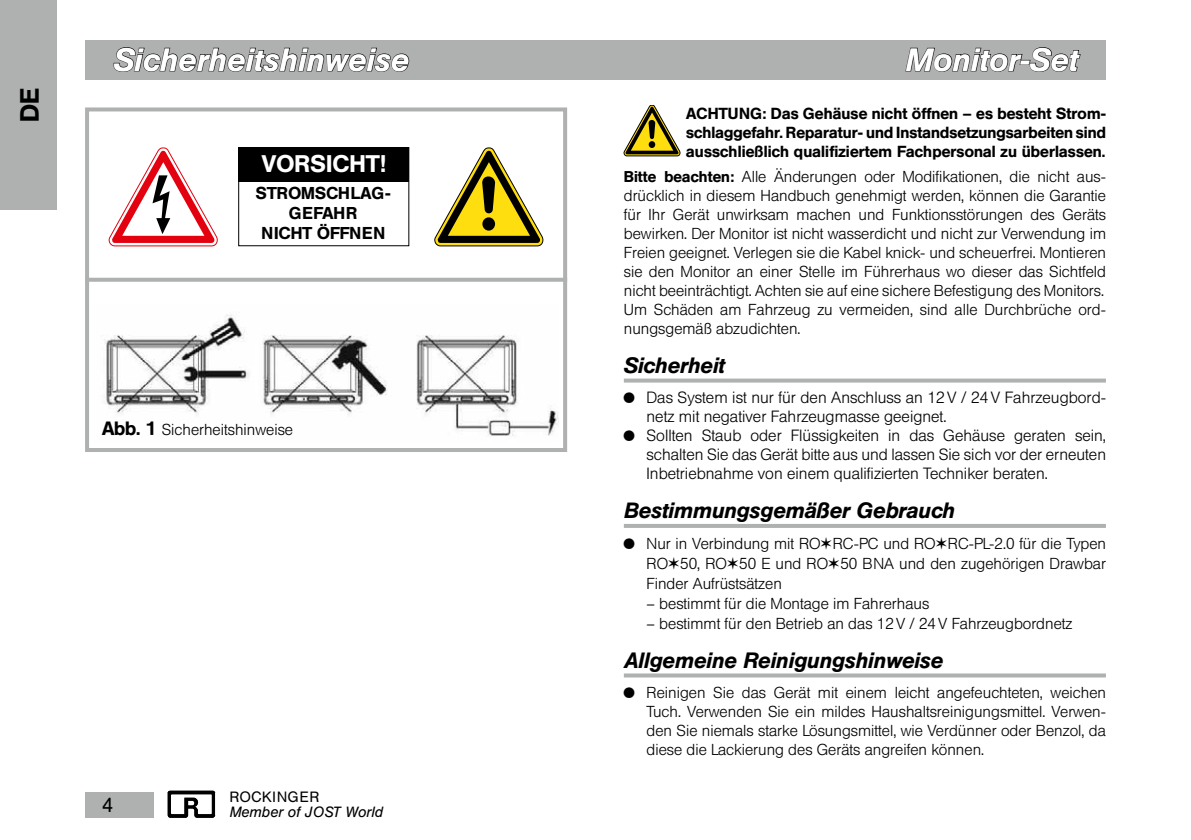
<style>
.page{position:relative;width:1191px;height:840px;background:#fff}
.page>*{position:absolute;margin:0;border:0;box-sizing:border-box;transform-origin:0 0}
.t1{font:italic 500 32px "HE10";letter-spacing:.025em;color:#fff}
.t2{font:500 26.4px "HE10";color:#000}
.t3{font:500 24px "HE10";letter-spacing:.015em;color:#fff}
.t4{font:italic 500 22px "HE10";letter-spacing:.015em;color:#000}
.t5{font:20px "HE10";color:#000}
.t6{font:500 17.2px/20px "HE10";letter-spacing:.015em;color:#000;text-align:center}
.t7{font:300 16px "HE10";letter-spacing:.015em;color:#000}
.t8{font:500 16px/19px "HE10";letter-spacing:.015em;color:#000;text-align:justify}
.t9{font:300 15.6px/19px "HE10";letter-spacing:.015em;color:#000;text-align:justify}
.t10{font:italic 14.8px "HE10";letter-spacing:.015em;color:#000}
.t11{font:14.8px "HE10";letter-spacing:.05em;color:#000}
.s1{font-weight:500}
.s2{font-family:"AK11 Figures Mathematic";font-weight:400;font-size:15px}
.s3{font-family:"ZA15 No 100";font-weight:400;font-size:14px}
.s4{font-weight:500;font-size:19.2px}
</style>
<div class="page">
<img style="left:167px;top:790px;width:49px;height:27px">
<div style="left:85px;top:791px;width:68px;height:25px;background:#afb0b0"></div>
<div style="left:85px;top:107px;width:482px;height:345px;border:4px solid #afb0b0"></div>
<div style="left:85px;top:40px;width:1021px;height:39px;background:#afb0b0"></div>
<svg style="left:113px;top:47px;width:297px;height:65px"></svg>
<svg style="left:904px;top:47px;width:177px;height:33px"></svg>
<svg style="left:624px;top:378px;width:482px;height:4px;background:#babbbb"></svg>
<svg style="left:624px;top:524px;width:482px;height:3px"></svg>
<svg style="left:624px;top:673px;width:482px;height:4px;background:#b8b9b9"></svg>
<div style="left:0;top:0;width:57px;height:210px;background:#afb0b0"></div>
<svg style="left:624px;top:105px;width:56px;height:51px"></svg>
<svg style="left:434px;top:147px;width:109px;height:99px"></svg>
<svg style="left:109px;top:147px;width:109px;height:99px"></svg>
<img style="left:104px;top:315px;width:454px;height:121px">
<div style="left:238px;top:147px;width:171px;height:99px;border:1px solid #000"></div>
<div style="left:238px;top:147px;width:170px;height:34px;background:#000"></div>
<svg style="left:85px;top:277px;width:482px;height:4px;background:#bdbebe"></svg>
<h2 class="t2" style="left:14px;top:122px;width:35px;rotate:-90deg">DE</h2>
<h1 class="t1" style="left:113px;top:41px;width:296px">Sicherheitshinweise</h1>
<h1 class="t1" style="left:905px;top:41px;width:174px">Monitor-Set</h1>
<p class="t8" style="left:686px;top:104px;width:421px">ACHTUNG: Das Gehäuse nicht öffnen – es besteht Strom&shy;schlaggefahr. Reparatur- und Instandsetzungsarbeiten sind ausschließlich qualifiziertem Fachpersonal zu überlassen.</p>
<p class="t9" style="left:624px;top:167px;width:483px;text-align:left"><span class="s1">Bitte beachten:</span> Alle Änderungen oder Modifikationen, die nicht aus&shy;drücklich in diesem Handbuch genehmigt werden, können die Garantie für Ihr Gerät unwirksam machen und Funktionsstörungen des Geräts bewirken. Der Monitor ist nicht wasserdicht und nicht zur Verwendung im Freien geeignet. Verlegen sie die Kabel knick- und scheuerfrei. Montieren sie den Monitor an einer Stelle im Führerhaus wo dieser das Sichtfeld nicht beeinträchtigt. Achten sie auf eine sichere Befestigung des Monitors.<br>Um Schäden am Fahrzeug zu vermeiden, sind alle Durchbrüche ord&shy;nungsgemäß abzudichten.</p>
<h3 class="t4" style="left:624px;top:352px;width:102px">Sicherheit</h3>
<p class="t7" style="left:624px;top:388px;width:483px"><span class="s2">X</span> Das System ist nur für den Anschluss an 12 V / 24 V Fahrzeugbord-</p>
<p class="t7" style="left:646px;top:407px;width:301px">netz mit negativer Fahrzeugmasse geeignet.</p>
<p class="t7" style="left:624px;top:426px;width:483px"><span class="s2">X</span> Sollten Staub oder Flüssigkeiten in das Gehäuse geraten sein,</p>
<p class="t7" style="left:646px;top:445px;width:461px">schalten Sie das Gerät bitte aus und lassen Sie sich vor der erneuten</p>
<p class="t7" style="left:646px;top:464px;width:402px">Inbetriebnahme von einem qualifizierten Techniker beraten.</p>
<h3 class="t4" style="left:624px;top:497px;width:332px">Bestimmungsgemäßer Gebrauch</h3>
<p class="t9" style="left:646px;top:534px;width:461px;line-height:19.8px;text-indent:-23px"><span class="s2">X</span> Nur in Verbindung mit RO<span class="s3">i</span>RC-PC und RO<span class="s3">i</span>RC-PL-2.0 für die Typen RO<span class="s3">i</span>50, RO<span class="s3">i</span>50 E und RO<span class="s3">i</span>50 BNA und den zugehörigen Drawbar Finder Aufrüstsätzen</p>
<p class="t9" style="left:646px;top:593px;width:284px">– bestimmt für die Montage im Fahrerhaus</p>
<p class="t9" style="left:646px;top:613px;width:427px">– bestimmt für den Betrieb an das 12 V / 24 V Fahrzeugbordnetz</p>
<h3 class="t4" style="left:624px;top:647px;width:320px">Allgemeine Reinigungshinweise</h3>
<p class="t9" style="left:646px;top:682px;width:461px;text-indent:-23px"><span class="s2">X</span> Reinigen Sie das Gerät mit einem leicht angefeuchteten, weichen Tuch. Verwenden Sie ein mildes Haushaltsreinigungsmittel. Verwen&shy;den Sie niemals starke Lösungsmittel, wie Verdünner oder Benzol, da diese die Lackierung des Geräts angreifen können.</p>
<h3 class="t3" style="left:262px;top:150px;width:126px">VORSICHT!</h3>
<p class="t6" style="left:256px;top:183px;width:136px">STROMSCHLAG-<br>GEFAHR<br>NICHT ÖFFNEN</p>
<p class="t9" style="left:102px;top:420px;width:192px"><span class="s4">Abb. 1</span> Sicherheitshinweise</p>
<p class="t5" style="left:102px;top:792px;width:13px">4</p>
<p class="t11" style="left:230px;top:788px;width:91px">ROCKINGER</p>
<p class="t10" style="left:230px;top:803px;width:155px">Member of JOST World</p>
</div>
